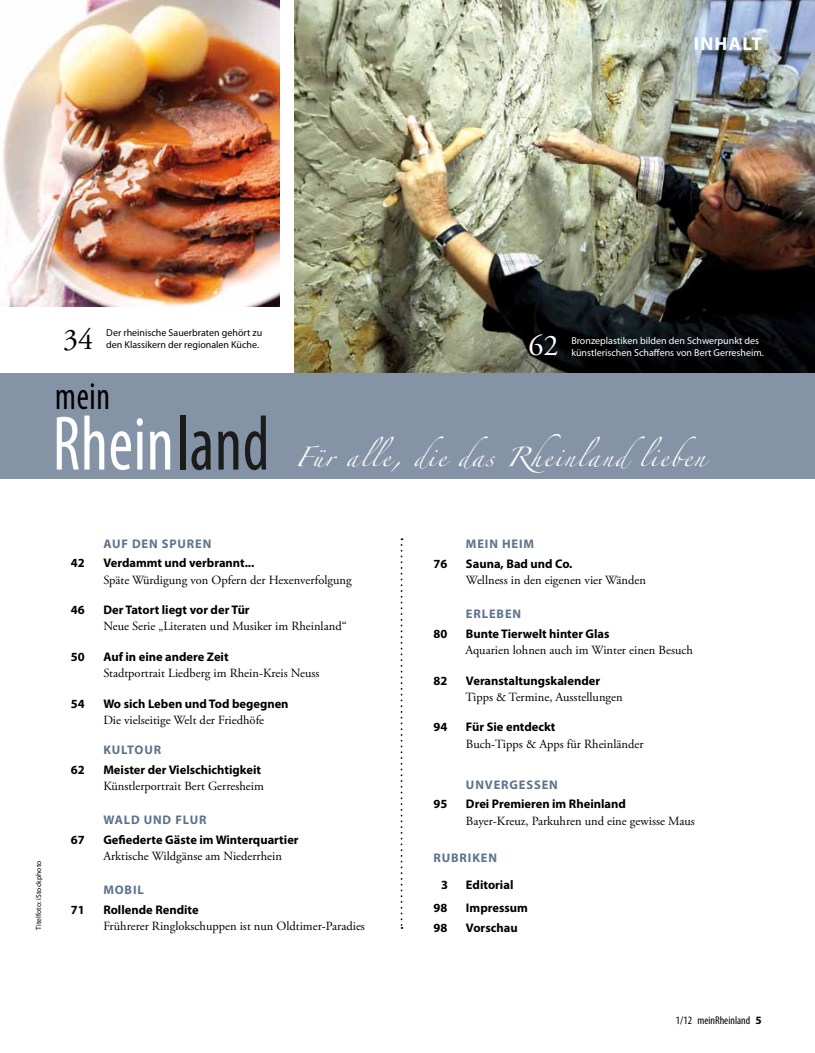
<style>
.page{position:relative;width:815px;height:1053px;background:#fff}
.page>*{position:absolute;margin:0;border:0;box-sizing:border-box;transform-origin:0 0}
.t1{font:condensed 78px "Myriad Pro";letter-spacing:.01em;color:#fff;scale:.86 1}
.t2{font:condensed 38.88px "Myriad Pro";color:#000;scale:.86 1}
.t3{font:30px "Adobe Garamond Pro";color:#fff}
.t4{font:30px "Adobe Garamond Pro";color:#000}
.t5{font:700 18.75px "Myriad Pro";letter-spacing:.07em;color:#fff}
.t6{font:17.5px "Zapfino";letter-spacing:.1em;color:#fff}
.t7{font:12.5px "Adobe Garamond Pro";color:#000}
.t8{font:700 12.5px/23.4px "Myriad Pro";color:#000;text-align:center}
.t9{font:700 12.5px "Myriad Pro";letter-spacing:.07em;color:#5d738b}
.t10{font:condensed 11.25px "Myriad Pro";color:#000}
.t11{font:10px/12px "Myriad Pro";color:#fff}
.t12{font:10px "Myriad Pro";color:#000}
.t13{font:7.5px "Myriad Pro";letter-spacing:.01em;color:#000}
.s1{color:#1b1b1c}
.s2{font-weight:700;font-stretch:normal}
</style>
<div class="page">
<img style="left:3px;top:0;width:276px;height:306px">
<img style="left:294px;top:0;width:521px;height:373px">
<div style="left:0;top:373px;width:815px;height:106px;background:#8593a6"></div>
<svg style="left:401px;top:538px;width:2px;height:390px"></svg>
<h3 class="t5" style="left:694px;top:31px;width:69px">Inhalt</h3>
<h3 class="t4" style="left:63px;top:322px;width:31px">34</h3>
<p class="t12" style="left:106px;top:326px;width:157px">Der rheinische Sauerbraten gehört zu</p>
<p class="t12" style="left:106px;top:338px;width:154px">den Klassikern der regionalen Küche.</p>
<h2 class="t2" style="left:55px;top:372px;width:65px">mein</h2>
<h1 class="t1" style="left:53px;top:396px;width:254px">Rhein<span class="s1">land</span></h1>
<h3 class="t3" style="left:529px;top:328px;width:31px">62</h3>
<p class="t11" style="left:571px;top:335px;width:194px">Bronzeplastiken bilden den Schwerpunkt des künstlerischen Schaffens von Bert Gerresheim.</p>
<h3 class="t6" style="left:295px;top:450px;width:411px">Für alle, die das Rheinlandlieben</h3>
<p class="t13" style="left:34px;top:929px;width:70px;rotate:-90deg">Titelfoto: iStockphoto</p>
<p class="t9" style="left:71px;top:535px;width:22px">A</p>
<p class="t9" style="left:112px;top:535px;width:101px">uf den Spuren</p>
<p class="t8" style="left:71px;top:551px;width:185px">42 Verdammt und verbrannt...</p>
<p class="t7" style="left:103px;top:572px;width:250px">Späte Würdigung von Opfern der Hexenverfolgung</p>
<p class="t8" style="left:71px;top:598px;width:180px">46 Der Tatort liegt vor der Tür</p>
<p class="t7" style="left:103px;top:619px;width:245px">Neue Serie „Literaten und Musiker im Rheinland“</p>
<p class="t8" style="left:71px;top:644px;width:159px">50 Auf in eine andere Zeit</p>
<p class="t7" style="left:103px;top:665px;width:218px">Stadtportrait Liedberg im Rhein-Kreis Neuss</p>
<p class="t8" style="left:71px;top:691px;width:15px">54</p>
<p class="t8" style="left:103px;top:691px;width:187px">Wo sich Leben und Tod begegnen</p>
<p class="t7" style="left:103px;top:712px;width:162px">Die vielseitige Welt der Friedhöfe</p>
<p class="t9" style="left:71px;top:741px;width:22px">K</p>
<p class="t9" style="left:112px;top:741px;width:51px">ultour</p>
<p class="t8" style="left:71px;top:757px;width:192px">62 Meister der Vielschichtigkeit</p>
<p class="t7" style="left:103px;top:778px;width:162px">Künstlerportrait Bert Gerresheim</p>
<p class="t9" style="left:103px;top:811px;width:105px">Wald und Flur</p>
<p class="t8" style="left:71px;top:827px;width:229px">67 Gefiederte Gäste im Winterquartier</p>
<p class="t7" style="left:103px;top:848px;width:180px">Arktische Wildgänse am Niederrhein</p>
<p class="t9" style="left:71px;top:881px;width:23px">M</p>
<p class="t9" style="left:115px;top:881px;width:31px">obil</p>
<p class="t8" style="left:71px;top:897px;width:129px">71 Rollende Rendite</p>
<p class="t7" style="left:103px;top:918px;width:263px">Frührerer Ringlokschuppen ist nun Oldtimer-Paradies</p>
<p class="t9" style="left:433px;top:535px;width:23px">M</p>
<p class="t9" style="left:477px;top:535px;width:58px">ein Heim</p>
<p class="t8" style="left:433px;top:551px;width:140px">76 Sauna, Bad und Co.</p>
<p class="t7" style="left:466px;top:572px;width:181px">Wellness in den eigenen vier Wänden</p>
<p class="t9" style="left:433px;top:605px;width:21px">E</p>
<p class="t9" style="left:474px;top:605px;width:49px">rleben</p>
<p class="t8" style="left:433px;top:621px;width:178px">80 Bunte Tierwelt hinter Glas</p>
<p class="t7" style="left:465px;top:642px;width:229px">Aquarien lohnen auch im Winter einen Besuch</p>
<p class="t8" style="left:433px;top:668px;width:168px">82 Veranstaltungskalender</p>
<p class="t7" style="left:465px;top:689px;width:159px">Tipps &amp; Termine, Ausstellungen</p>
<p class="t8" style="left:433px;top:715px;width:124px">94 Für Sie entdeckt</p>
<p class="t7" style="left:466px;top:736px;width:179px">Buch-Tipps &amp; Apps für Rheinländer</p>
<p class="t9" style="left:433px;top:776px;width:22px">U</p>
<p class="t9" style="left:475px;top:776px;width:84px">nvergessen</p>
<p class="t8" style="left:433px;top:792px;width:194px">95 Drei Premieren im Rheinland</p>
<p class="t7" style="left:466px;top:813px;width:230px">Bayer-Kreuz, Parkuhren und eine gewisse Maus</p>
<p class="t9" style="left:434px;top:849px;width:65px">Rubriken</p>
<p class="t8" style="left:433px;top:872px;width:96px">3 Editorial<br>98 I mpressum</p>
<p class="t8" style="left:433px;top:915px;width:86px">98 Vorschau</p>
<p class="t10" style="left:676px;top:1013px;width:87px">1/12 meinRheinland <span class="s2">5</span></p>
</div>
